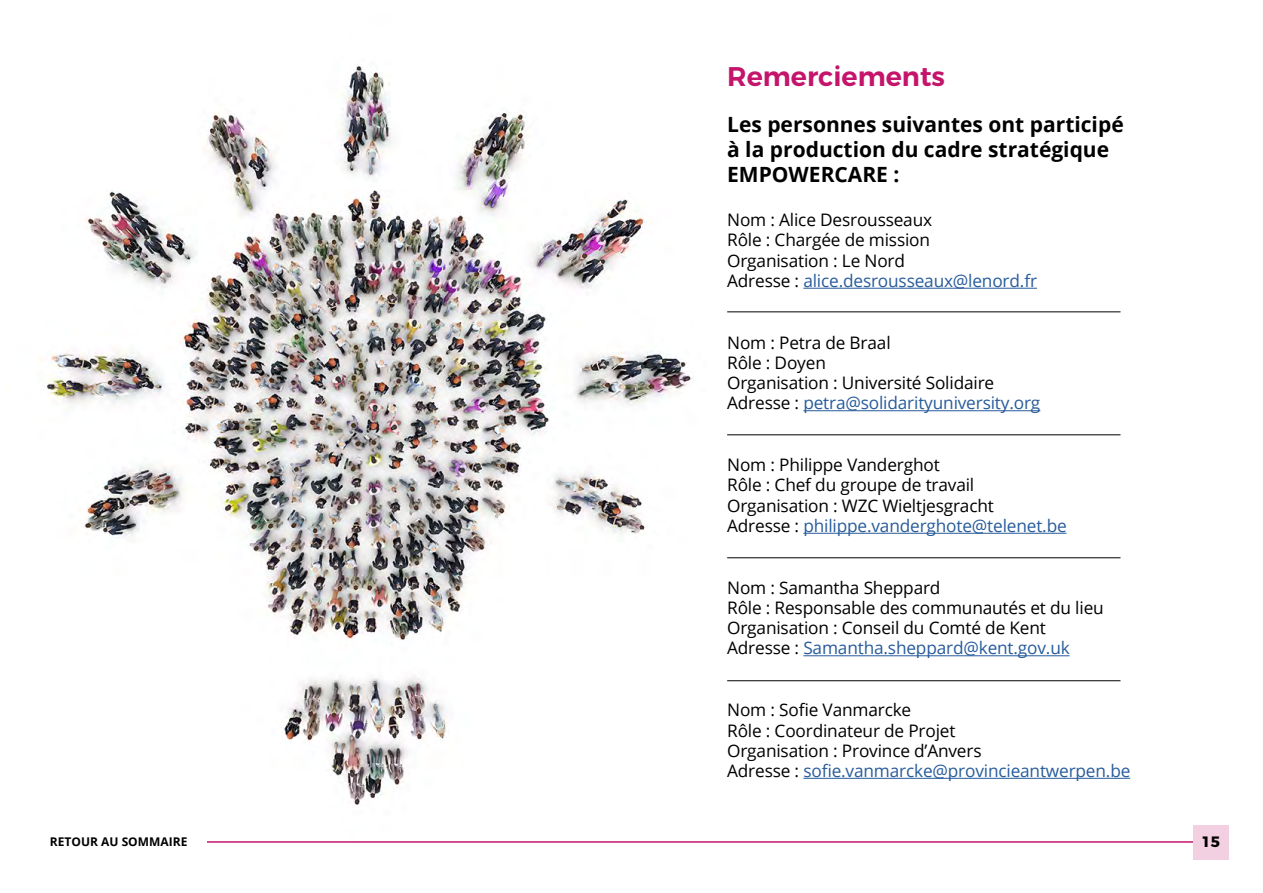
<style>
.page{position:relative;width:1263px;height:893px;background:#fff}
.page>*{position:absolute;margin:0;border:0;box-sizing:border-box;transform-origin:0 0}
.Page_Header{font:600 27px "Montserrat";color:#c4146b}
.Page_Sub_Headings{font:700 21px/25.2px "Open Sans";color:#000}
.Body_Copy{font:17.25px/20.2px "Open Sans";letter-spacing:-.01em;color:#000}
.t1{font:700 15px "Montserrat";color:#000}
.t2{font:700 12px "Open Sans";color:#000}
.s1{color:#275b9b}
</style>
<div class="page">
<hr style="left:803px;top:288px;width:234px;height:1px;background:#275b9b">
<hr style="left:803px;top:410px;width:237px;height:1px;background:#275b9b">
<hr style="left:803px;top:533px;width:263px;height:1px;background:#275b9b">
<hr style="left:803px;top:655px;width:266px;height:1px;background:#275b9b">
<hr style="left:803px;top:778px;width:327px;height:1px;background:#275b9b">
<hr style="left:727px;top:311px;width:393px;height:1px;background:#000">
<hr style="left:727px;top:434px;width:393px;height:1px;background:#000">
<hr style="left:727px;top:557px;width:393px;height:1px;background:#000">
<hr style="left:727px;top:680px;width:393px;height:1px;background:#000">
<img style="left:46px;top:66px;width:647px;height:739px">
<hr style="left:166px;top:841px;width:1034px;height:2px;background:#c4146b">
<div style="left:1193px;top:825px;width:36px;height:34px;background:#f3d0e1"></div>
<div style="left:34px;top:825px;width:173px;height:34px;background:#fff"></div>
<p class="Page_Header" style="left:727px;top:54px;width:219px">Remerciements</p>
<h1 class="Page_Sub_Headings" style="left:727px;top:111px;width:398px">Les personnes suivantes ont participé à la production du cadre stratégique<br>EMPOWERCARE :</h1>
<p class="Body_Copy" style="left:727px;top:209px;width:311px">Nom : Alice Desrousseaux<br>Rôle : Chargée de mission<br>Organisation : Le Nord<br>Adresse : <span class="s1">alice.desrousseaux@lenord.fr</span></p>
<p class="Body_Copy" style="left:727px;top:332px;width:315px">Nom : Petra de Braal<br>Rôle : Doyen<br>Organisation : Université Solidaire<br>Adresse : <span class="s1">petra@solidarityuniversity.org</span></p>
<p class="Body_Copy" style="left:727px;top:454px;width:341px">Nom : Philippe Vanderghot<br>Rôle : Chef du groupe de travail Organisation : WZC Wieltjesgracht<br>Adresse : <span class="s1">philippe.vanderghote@telenet.be</span></p>
<p class="Body_Copy" style="left:727px;top:577px;width:378px">Nom : Samantha Sheppard<br>Rôle : Responsable des communautés et du lieu Organisation : Conseil du Comté de Kent Adresse : <span class="s1">Samantha.sheppard@kent.gov.uk</span></p>
<p class="Body_Copy" style="left:727px;top:699px;width:405px">Nom : Sofie Vanmarcke<br>Rôle : Coordinateur de Projet<br>Organisation : Province d’Anvers<br>Adresse : <span class="s1">sofie.vanmarcke@provincieantwerpen.be</span></p>
<p class="t2" style="left:50px;top:833px;width:139px">RETOUR AU SOMMAIRE</p>
<p class="t1" style="left:1201px;top:829px;width:20px">15</p>
</div>
